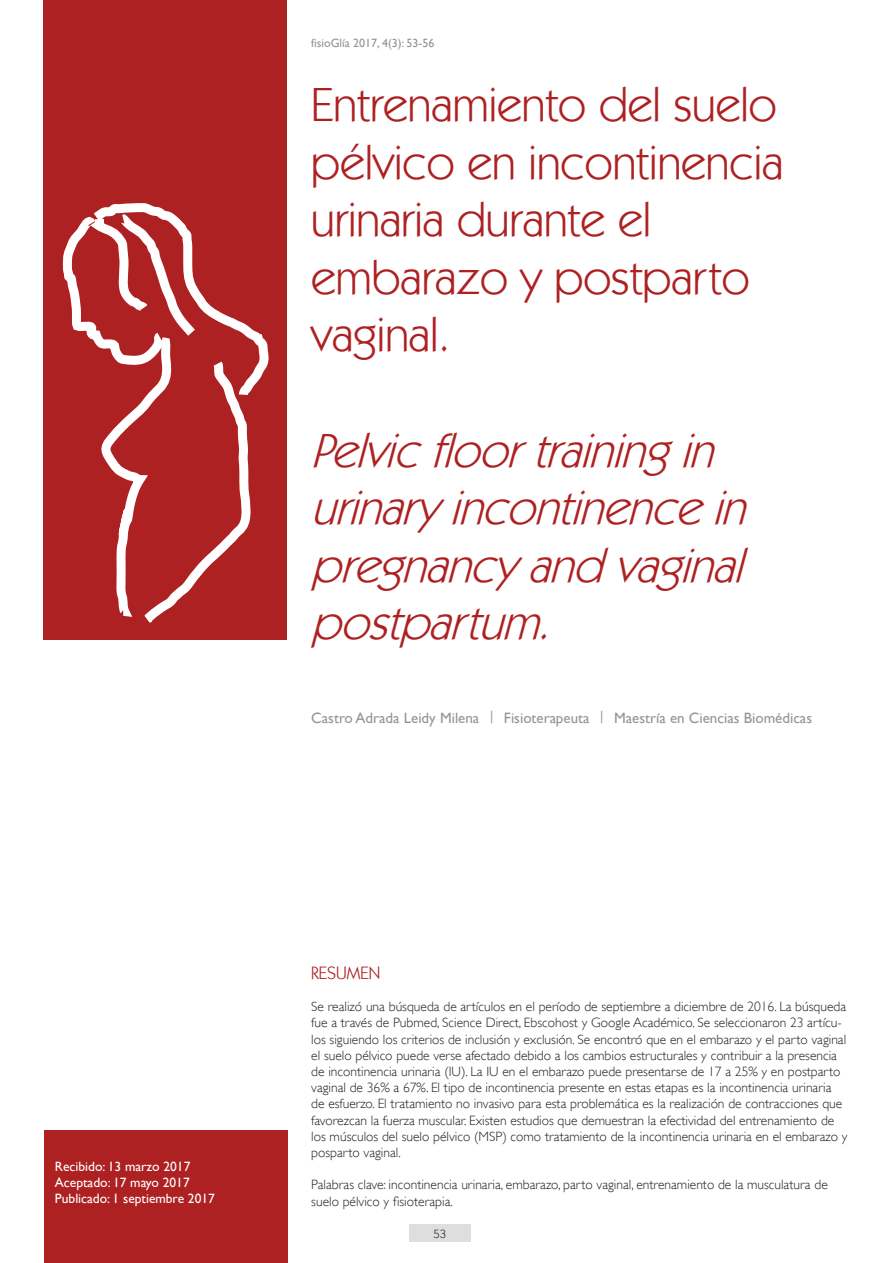
<style>
.page{position:relative;width:893px;height:1263px;background:#fff}
.page>*{position:absolute;margin:0;border:0;box-sizing:border-box;transform-origin:0 0}
.t1{font:48px/57.6px "Kabel IT Cby BT";color:#ae2122}
.t2{font:italic 48px/57.6px "Kabel IT Cby BT";color:#ae2122}
.t3{font:18px "Kabel IT Cby BT";color:#ae2122}
.t4{font:15px "Gill Sans";color:#939598}
.t5{font:300 13.5px/16.2px "Gill Sans";color:#231f20}
.t6{font:13.5px "Gill Sans";color:#fff}
.t7{font:12px "Gill Sans";color:#939598}
.t8{font:12px "Kabel IT Cby BT";color:#231f20}
</style>
<div class="page">
<div style="left:409px;top:1224px;width:62px;height:18px;background:#dddee0"></div>
<div style="left:44px;top:0;width:243px;height:639px;background:#ae2122"></div>
<div style="left:44px;top:1130px;width:244px;height:133px;background:#ae2122"></div>
<svg style="left:59px;top:203px;width:217px;height:437px"></svg>
<p class="t7" style="left:311px;top:36px;width:125px">fisioGlía 2017, 4(3): 53-56</p>
<p class="t1" style="left:311px;top:75px;width:474px">Entrenamiento del suelo pélvico en incontinencia urinaria durante el embarazo y postparto vaginal.</p>
<p class="t2" style="left:311px;top:420px;width:450px">Pelvicfloortrainingin urinary incontinencein pregnancy and vaginal postpartum.</p>
<p class="t4" style="left:311px;top:709px;width:502px">Castro Adrada Leidy Milena | Fisioterapeuta | Maestría en Ciencias Biomédicas</p>
<p class="t6" style="left:55px;top:1158px;width:137px">Recibido: 13 marzo 2017</p>
<p class="t6" style="left:55px;top:1175px;width:136px">Aceptado: 17 mayo 2017</p>
<p class="t6" style="left:55px;top:1191px;width:161px">Publicado: 1 septiembre 2017</p>
<p class="t3" style="left:311px;top:961px;width:70px">RESUMEN</p>
<p class="t5" style="left:311px;top:998px;width:538px">Se realizó una búsqueda de artículos en el período de septiembre a diciembre de 2016. La búsqueda fue a través de Pubmed, Science Direct, Ebscohost y Google Académico. Se seleccionaron 23 artícu&shy;los siguiendo los criterios de inclusión y exclusión. Se encontró que en el embarazo y el parto vaginal el suelo pélvico puede verse afectado debido a los cambios estructurales y contribuir a la presencia de incontinencia urinaria (IU). La IU en el embarazo puede presentarse de 17 a 25% y en postparto vaginal de 36% a 67%. El tipo de incontinencia presente en estas etapas es la incontinencia urinaria de esfuerzo. El tratamiento no invasivo para esta problemática es la realización de contracciones que favorezcan la fuerza muscular. Existen estudios que demuestran la efectividad del entrenamiento de los músculos del suelo pélvico (MSP) como tratamiento de la incontinencia urinaria en el embarazo y posparto vaginal.</p>
<p class="t5" style="left:311px;top:1177px;width:518px">Palabras clave: incontinencia urinaria, embarazo, parto vaginal, entrenamiento de la musculatura de suelo pélvico y fisioterapia.</p>
<p class="t8" style="left:433px;top:1226px;width:14px">53</p>
</div>
